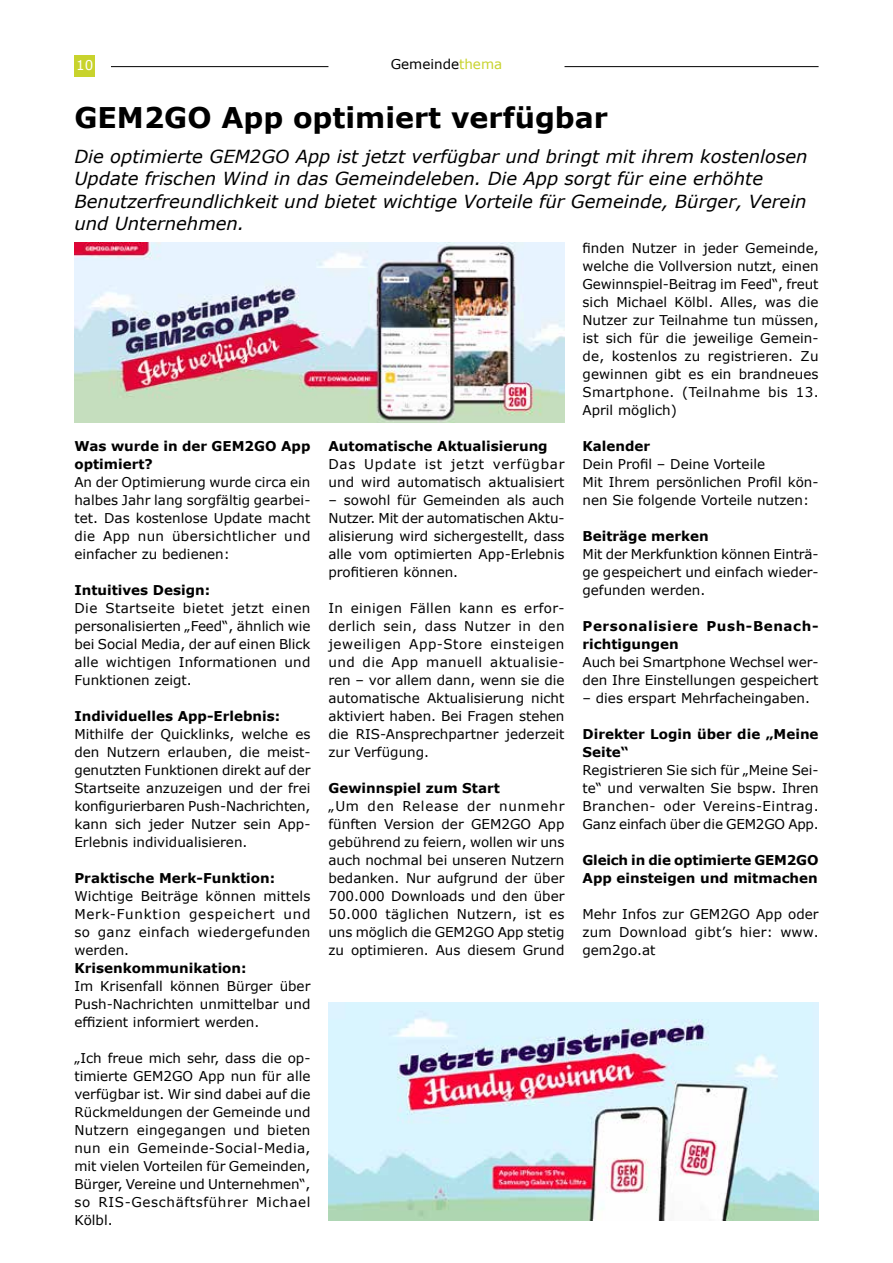
<style>
.page{position:relative;width:893px;height:1263px;background:#fff}
.page>*{position:absolute;margin:0;border:0;box-sizing:border-box;transform-origin:0 0}
.t1{font:700 28.5px "Verdana";color:#000}
.t2{font:italic 18px/22.5px "Verdana";color:#000}
.t3{font:13.5px/18px "Verdana";color:#000;text-align:justify}
.t4{font:700 13.5px/18px "Verdana";color:#000}
.t5{font:700 13.5px/18px "Verdana";letter-spacing:.045em;color:#000}
.t6{font:13.5px "Verdana";color:#fff}
.s1{color:#c8d32d}
</style>
<div class="page">
<div style="left:74px;top:56px;width:21px;height:21px;background:#c8d32d"></div>
<hr style="left:111px;top:66px;width:217px;height:1px;background:#000">
<hr style="left:564px;top:66px;width:255px;height:1px;background:#000">
<img style="left:74px;top:242px;width:490px;height:180px">
<img style="left:328px;top:1002px;width:491px;height:218px">
<p class="t6" style="left:76px;top:56px;width:19px">10</p>
<p class="t3" style="left:391px;top:55px;width:113px">Gemeinde<span class="s1">thema</span></p>
<h1 class="t1" style="left:74px;top:98px;width:535px">GEM2GO App optimiert verfügbar</h1>
<p class="t2" style="left:74px;top:145px;width:735px">Die optimierte GEM2GO App ist jetzt verfügbar und bringt mit ihrem kostenlosen Update frischen Wind in das Gemeindeleben. Die App sorgt für eine erhöhte Benutzerfreundlichkeit und bietet wichtige Vorteile für Gemeinde, Bürger, Verein und Unternehmen.</p>
<p class="t4" style="left:74px;top:437px;width:238px">Was wurde in der GEM2GO App optimiert?</p>
<p class="t3" style="left:74px;top:473px;width:238px">An der Optimierung wurde circa ein halbes Jahr lang sorgfältig gearbei&shy;tet. Das kostenlose Update macht die App nun übersichtlicher und einfacher zu bedienen:</p>
<p class="t4" style="left:74px;top:581px;width:137px">Intuitives Design:</p>
<p class="t3" style="left:74px;top:599px;width:238px">Die Startseite bietet jetzt einen personalisierten „Feed“, ähnlich wie bei Social Media, der auf einen Blick alle wichtigen Informationen und Funktionen zeigt.</p>
<p class="t4" style="left:74px;top:707px;width:207px">Individuelles App-Erlebnis:</p>
<p class="t3" style="left:74px;top:725px;width:238px">Mithilfe der Quicklinks, welche es den Nutzern erlauben, die meist&shy;genutzten Funktionen direkt auf der Startseite anzuzeigen und der frei konfigurierbaren Push-Nachrichten, kann sich jeder Nutzer sein App-Erlebnis individualisieren.</p>
<p class="t4" style="left:74px;top:869px;width:202px">Praktische Merk-Funktion:</p>
<p class="t3" style="left:74px;top:887px;width:238px">Wichtige Beiträge können mittels Merk-Funktion gespeichert und so ganz einfach wiedergefunden werden.</p>
<p class="t4" style="left:74px;top:959px;width:174px">Krisenkommunikation:</p>
<p class="t3" style="left:74px;top:977px;width:238px">Im Krisenfall können Bürger über Push-Nachrichten unmittelbar und effizient informiert werden.</p>
<p class="t3" style="left:74px;top:1049px;width:238px">„Ich freue mich sehr, dass die op&shy;timierte GEM2GO App nun für alle verfügbar ist. Wir sind dabei auf die Rückmeldungen der Gemeinde und Nutzern eingegangen und bieten nun ein Gemeinde-Social-Media, mit vielen Vorteilen für Gemeinden, Bürger, Vereine und Unternehmen“, so RIS-Geschäftsführer Michael Kölbl.</p>
<p class="t4" style="left:328px;top:437px;width:221px">Automatische Aktualisierung</p>
<p class="t3" style="left:328px;top:455px;width:238px">Das Update ist jetzt verfügbar und wird automatisch aktualisiert</p>
<p class="t3" style="left:328px;top:491px;width:238px">– sowohl für Gemeinden als auch Nutzer. Mit der automatischen Aktu&shy;alisierung wird sichergestellt, dass alle vom optimierten App-Erlebnis profitieren können.</p>
<p class="t3" style="left:328px;top:599px;width:238px">In einigen Fällen kann es erfor&shy;derlich sein, dass Nutzer in den jeweiligen App-Store einsteigen und die App manuell aktualisie&shy;ren – vor allem dann, wenn sie die automatische Aktualisierung nicht aktiviert haben. Bei Fragen stehen die RIS-Ansprechpartner jederzeit zur Verfügung.</p>
<p class="t4" style="left:328px;top:779px;width:173px">Gewinnspiel zum Start</p>
<p class="t3" style="left:328px;top:797px;width:238px">„Um den Release der nunmehr fünften Version der GEM2GO App gebührend zu feiern, wollen wir uns auch nochmal bei unseren Nutzern bedanken. Nur aufgrund der über 700.000 Downloads und den über 50.000 täglichen Nutzern, ist es uns möglich die GEM2GO App stetig zu optimieren. Aus diesem Grund</p>
<p class="t3" style="left:582px;top:239px;width:238px">finden Nutzer in jeder Gemeinde, welche die Vollversion nutzt, einen Gewinnspiel-Beitrag im Feed“, freut sich Michael Kölbl. Alles, was die Nutzer zur Teilnahme tun müssen, ist sich für die jeweilige Gemein&shy;de, kostenlos zu registrieren. Zu gewinnen gibt es ein brandneues Smartphone. (Teilnahme bis 13.<br>April möglich)</p>
<p class="t4" style="left:582px;top:436px;width:69px">Kalender</p>
<p class="t3" style="left:582px;top:454px;width:238px;text-align:left">Dein Profil – Deine Vorteile<br>Mit Ihrem persönlichen Profil kön&shy;nen Sie folgende Vorteile nutzen:</p>
<p class="t4" style="left:582px;top:526px;width:128px">Beiträge merken</p>
<p class="t3" style="left:582px;top:544px;width:238px">Mit der Merkfunktion können Einträ&shy;ge gespeichert und einfach wieder&shy;gefunden werden.</p>
<p class="t5" style="left:582px;top:616px;width:238px">Personalisiere Push-Benach&shy;richtigungen</p>
<p class="t3" style="left:582px;top:652px;width:238px">Auch bei Smartphone Wechsel wer&shy;den Ihre Einstellungen gespeichert</p>
<p class="t3" style="left:582px;top:688px;width:229px">– dies erspart Mehrfacheingaben.</p>
<p class="t4" style="left:582px;top:724px;width:238px">Direkter Login über die „Meine<br>Seite“</p>
<p class="t3" style="left:582px;top:760px;width:238px">Registrieren Sie sich für „Meine Sei&shy;te“ und verwalten Sie bspw. Ihren Branchen- oder Vereins-Eintrag.<br>Ganz einfach über die GEM2GO App.</p>
<p class="t4" style="left:582px;top:850px;width:237px">Gleich in die optimierte GEM2GO<br>App einsteigen und mitmachen</p>
<p class="t3" style="left:582px;top:904px;width:238px">Mehr Infos zur GEM2GO App oder zum Download gibt’s hier: www. gem2go.at</p>
</div>
